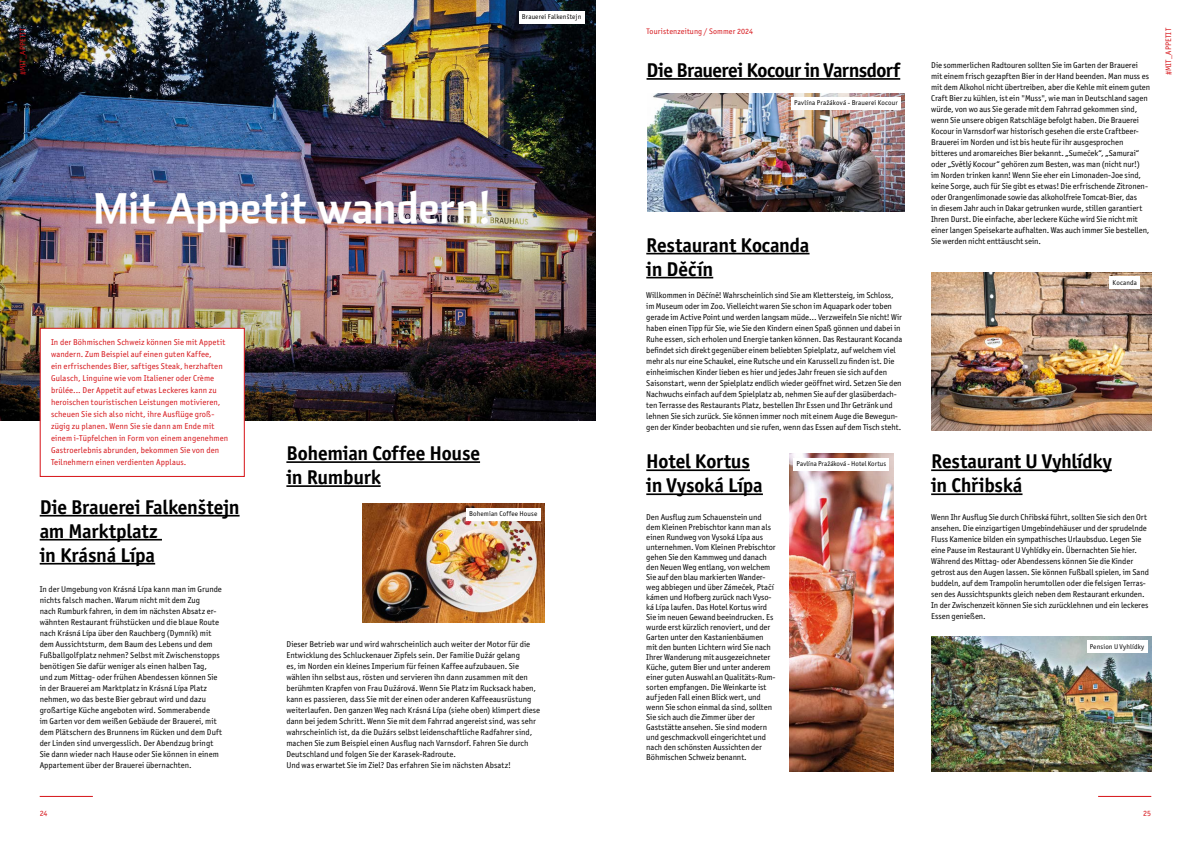
<style>
.page{position:relative;width:1191px;height:842px;background:#fff}
.page>*{position:absolute;margin:0;border:0;box-sizing:border-box;transform-origin:0 0}
.t1{font:500 42.4px "Skog Sans";letter-spacing:-.01em;color:#fff}
.t2{font:700 20px/24px "Officina Sans Itc TOT";letter-spacing:-.015em;color:#000}
.t3{font:700 20px "Officina Sans Itc TOT";letter-spacing:-.035em;color:#000}
.t4{font:8.5px/11px "Officina Sans Itc TOT";letter-spacing:-.005em;color:#000}
.t5{font:8.5px/12px "Officina Sans Itc TOT";letter-spacing:.015em;color:#d61217}
.t6{font:8px "Officina Sans Itc TOT";letter-spacing:.015em;color:#d61217}
.t7{font:7px "Officina Sans Itc TOT";letter-spacing:.02em;color:#000}
</style>
<div class="page">
<hr style="left:40px;top:796px;width:53px;height:1px;background:#d61217">
<hr style="left:1098px;top:796px;width:53px;height:1px;background:#d61217">
<img style="left:0;top:0;width:595px;height:20px">
<img style="left:0;top:20px;width:595px;height:401px">
<hr style="left:40px;top:515px;width:199px;height:1px;background:#000">
<hr style="left:40px;top:539px;width:122px;height:1px;background:#000">
<hr style="left:40px;top:563px;width:115px;height:1px;background:#000">
<hr style="left:646px;top:253px;width:163px;height:1px;background:#000">
<hr style="left:646px;top:277px;width:67px;height:1px;background:#000">
<hr style="left:646px;top:469px;width:104px;height:2px;background:#000">
<hr style="left:646px;top:493px;width:117px;height:2px;background:#000">
<hr style="left:931px;top:469px;width:180px;height:2px;background:#000">
<hr style="left:931px;top:493px;width:91px;height:2px;background:#000">
<hr style="left:646px;top:78px;width:254px;height:2px;background:#000">
<hr style="left:286px;top:461px;width:194px;height:2px;background:#000">
<hr style="left:286px;top:485px;width:95px;height:2px;background:#000">
<div style="left:40px;top:328px;width:205px;height:149px;background:#fff;border:1px solid #d61217"></div>
<img style="left:362px;top:504px;width:182px;height:118px">
<img style="left:789px;top:454px;width:104px;height:317px">
<img style="left:648px;top:93px;width:257px;height:119px">
<img style="left:931px;top:272px;width:220px;height:158px">
<img style="left:931px;top:636px;width:220px;height:135px">
<div style="left:519px;top:11px;width:65px;height:13px;background:#fff"></div>
<div style="left:466px;top:508px;width:74px;height:12px;background:#fff"></div>
<div style="left:791px;top:97px;width:109px;height:13px;background:#fff"></div>
<div style="left:1109px;top:277px;width:31px;height:12px;background:#fff"></div>
<div style="left:793px;top:458px;width:96px;height:12px;background:#fff"></div>
<div style="left:1087px;top:641px;width:60px;height:12px;background:#fff"></div>
<p class="t7" style="left:522px;top:13px;width:61px">Brauerei Falkenštejn</p>
<p class="t6" style="left:18px;top:75px;width:49px;rotate:-90deg">#MIT_APPETIT</p>
<p class="t6" style="left:1164px;top:75px;width:49px;rotate:-90deg">#MIT_APPETIT</p>
<p class="t6" style="left:646px;top:27px;width:108px">Touristenzeitung / Sommer 2024</p>
<p class="t4" style="left:931px;top:60px;width:220px">Die sommerlichen Radtouren sollten Sie im Garten der Brauerei mit einem frisch gezapften Bier in der Hand beenden. Man muss es mit dem Alkohol nicht übertreiben, aber die Kehle mit einem guten Craft Bier zu kühlen, ist ein "Muss", wie man in Deutschland sagen würde, von wo aus Sie gerade mit dem Fahrrad gekommen sind, wenn Sie unsere obigen Ratschläge befolgt haben. Die Brauerei Kocour in Varnsdorf war historisch gesehen die erste Craftbeer-Brauerei im Norden und ist bis heute für ihr ausgesprochen bitteres und aromareiches Bier bekannt. „Sumeček“, „Samurai“ oder „Světlý Kocour“ gehören zum Besten, was man (nicht nur!) im Norden trinken kann! Wenn Sie eher ein Limonaden-Joe sind, keine Sorge, auch für Sie gibt es etwas! Die erfrischende Zitronen&shy;oder Orangenlimonade sowie das alkoholfreie Tomcat-Bier, das<br>in diesem Jahr auch in Dakar getrunken wurde, stillen garantiert Ihren Durst. Die einfache, aber leckere Küche wird Sie nicht mit einer langen Speisekarte aufhalten. Was auch immer Sie bestellen, Sie werden nicht enttäuscht sein.</p>
<h2 class="t3" style="left:646px;top:58px;width:255px">Die Brauerei Kocour in Varnsdorf</h2>
<p class="t7" style="left:794px;top:99px;width:105px">Pavlína Pražáková - Brauerei Kocour</p>
<h1 class="t1" style="left:93px;top:173px;width:399px">Mit Appetit wandern!</h1>
<h2 class="t2" style="left:646px;top:233px;width:165px">Restaurant Kocanda in Děčín</h2>
<p class="t5" style="left:51px;top:336px;width:179px">In der Böhmischen Schweiz können Sie mit Appetit wandern. Zum Beispiel auf einen guten Kaffee,<br>ein erfrischendes Bier, saftiges Steak, herzhaften Gulasch, Linguine wie vom Italiener oder Crème brûlée... Der Appetit auf etwas Leckeres kann zu heroischen touristischen Leistungen motivieren, scheuen Sie sich also nicht, ihre Ausflüge groß&shy;zügig zu planen. Wenn Sie sie dann am Ende mit einem i-Tüpfelchen in Form von einem angenehmen Gastroerlebnis abrunden, bekommen Sie von den Teilnehmern einen verdienten Applaus.</p>
<h2 class="t2" style="left:40px;top:495px;width:201px">Die Brauerei Falkenštejn am Marktplatz<br>in Krásná Lípa</h2>
<p class="t4" style="left:40px;top:583px;width:184px">In der Umgebung von Krásná Lípa kann man im Grunde nichts falsch machen. Warum nicht mit dem Zug<br>nach Rumburk fahren, in dem im nächsten Absatz er&shy;wähnten Restaurant frühstücken und die blaue Route nach Krásná Lípa über den Rauchberg (Dymník) mit dem Aussichtsturm, dem Baum des Lebens und dem Fußballgolfplatz nehmen? Selbst mit Zwischenstopps benötigen Sie dafür weniger als einen halben Tag, und zum Mittag- oder frühen Abendessen können Sie in der Brauerei am Marktplatz in Krásná Lípa Platz nehmen, wo das beste Bier gebraut wird und dazu großartige Küche angeboten wird. Sommerabende<br>im Garten vor dem weißen Gebäude der Brauerei, mit dem Plätschern des Brunnens im Rücken und dem Duft der Linden sind unvergesslich. Der Abendzug bringt Sie dann wieder nach Hause oder Sie können in einem Appartement über der Brauerei übernachten.</p>
<h2 class="t2" style="left:286px;top:441px;width:195px">Bohemian Coffee House in Rumburk</h2>
<p class="t7" style="left:469px;top:509px;width:70px">Bohemian Coffee House</p>
<p class="t4" style="left:286px;top:638px;width:255px">Dieser Betrieb war und wird wahrscheinlich auch weiter der Motor für die Entwicklung des Schluckenauer Zipfels sein. Der Familie Dužár gelang<br>es, im Norden ein kleines Imperium für feinen Kaffee aufzubauen. Sie wählen ihn selbst aus, rösten und servieren ihn dann zusammen mit den berühmten Krapfen von Frau Dužárová. Wenn Sie Platz im Rucksack haben, kann es passieren, dass Sie mit der einen oder anderen Kaffeeausrüstung weiterlaufen. Den ganzen Weg nach Krásná Lípa (siehe oben) klimpert diese dann bei jedem Schritt. Wenn Sie mit dem Fahrrad angereist sind, was sehr wahrscheinlich ist, da die Dužárs selbst leidenschaftliche Radfahrer sind, machen Sie zum Beispiel einen Ausflug nach Varnsdorf. Fahren Sie durch Deutschland und folgen Sie der Karasek-Radroute.<br>Und was erwartet Sie im Ziel? Das erfahren Sie im nächsten Absatz!</p>
<p class="t4" style="left:646px;top:290px;width:258px">Willkommen in Děčíně! Wahrscheinlich sind Sie am Klettersteig, im Schloss, im Museum oder im Zoo. Vielleicht waren Sie schon im Aquapark oder toben gerade im Active Point und werden langsam müde… Verzweifeln Sie nicht! Wir haben einen Tipp für Sie, wie Sie den Kindern einen Spaß gönnen und dabei in Ruhe essen, sich erholen und Energie tanken können. Das Restaurant Kocanda befindet sich direkt gegenüber einem beliebten Spielplatz, auf welchem viel mehr als nur eine Schaukel, eine Rutsche und ein Karussell zu finden ist. Die einheimischen Kinder lieben es hier und jedes Jahr freuen sie sich auf den Saisonstart, wenn der Spielplatz endlich wieder geöffnet wird. Setzen Sie den Nachwuchs einfach auf dem Spielplatz ab, nehmen Sie auf der glasüberdach&shy;ten Terrasse des Restaurants Platz, bestellen Ihr Essen und Ihr Getränk und lehnen Sie sich zurück. Sie können immer noch mit einem Auge die Bewegun&shy;gen der Kinder beobachten und sie rufen, wenn das Essen auf dem Tisch steht.</p>
<p class="t7" style="left:1112px;top:278px;width:26px">Kocanda</p>
<h2 class="t2" style="left:646px;top:449px;width:118px">Hotel Kortus in Vysoká Lípa</h2>
<h2 class="t2" style="left:931px;top:449px;width:182px">Restaurant U Vyhlídky in Chřibská</h2>
<p class="t7" style="left:796px;top:459px;width:91px">Pavlína Pražáková - Hotel Kortus</p>
<p class="t4" style="left:646px;top:512px;width:131px;line-height:10px">Den Ausflug zum Schauenstein und dem Kleinen Prebischtor kann man als einen Rundweg von Vysoká Lípa aus unternehmen. Vom Kleinen Prebischtor gehen Sie den Kammweg und danach den Neuen Weg entlang, von welchem Sie auf den blau markierten Wander&shy;weg abbiegen und über Zámeček, Ptačí kámen und Hofberg zurück nach Vyso&shy;ká Lípa laufen. Das Hotel Kortus wird Sie im neuen Gewand beeindrucken. Es wurde erst kürzlich renoviert, und der Garten unter den Kastanienbäumen mit den bunten Lichtern wird Sie nach Ihrer Wanderung mit ausgezeichneter Küche, gutem Bier und unter anderem einer guten Auswahl an Qualitäts-Rum&shy;sorten empfangen. Die Weinkarte ist auf jeden Fall einen Blick wert, und wenn Sie schon einmal da sind, sollten Sie sich auch die Zimmer über der Gaststätte ansehen. Sie sind modern und geschmackvoll eingerichtet und nach den schönsten Aussichten der Böhmischen Schweiz benannt.</p>
<p class="t4" style="left:931px;top:512px;width:219px">Wenn Ihr Ausflug Sie durch Chřibská führt, sollten Sie sich den Ort ansehen. Die einzigartigen Umgebindehäuser und der sprudelnde Fluss Kamenice bilden ein sympathisches Urlaubsduo. Legen Sie eine Pause im Restaurant U Vyhlídky ein. Übernachten Sie hier.<br>Während des Mittag- oder Abendessens können Sie die Kinder getrost aus den Augen lassen. Sie können Fußball spielen, im Sand buddeln, auf dem Trampolin herumtollen oder die felsigen Terras&shy;sen des Aussichtspunkts gleich neben dem Restaurant erkunden.<br>In der Zwischenzeit können Sie sich zurücklehnen und ein leckeres Essen genießen.</p>
<p class="t7" style="left:1089px;top:642px;width:56px">Pension U Vyhlídky</p>
<p class="t6" style="left:40px;top:808px;width:9px">24</p>
<p class="t6" style="left:1143px;top:808px;width:10px">25</p>
</div>
